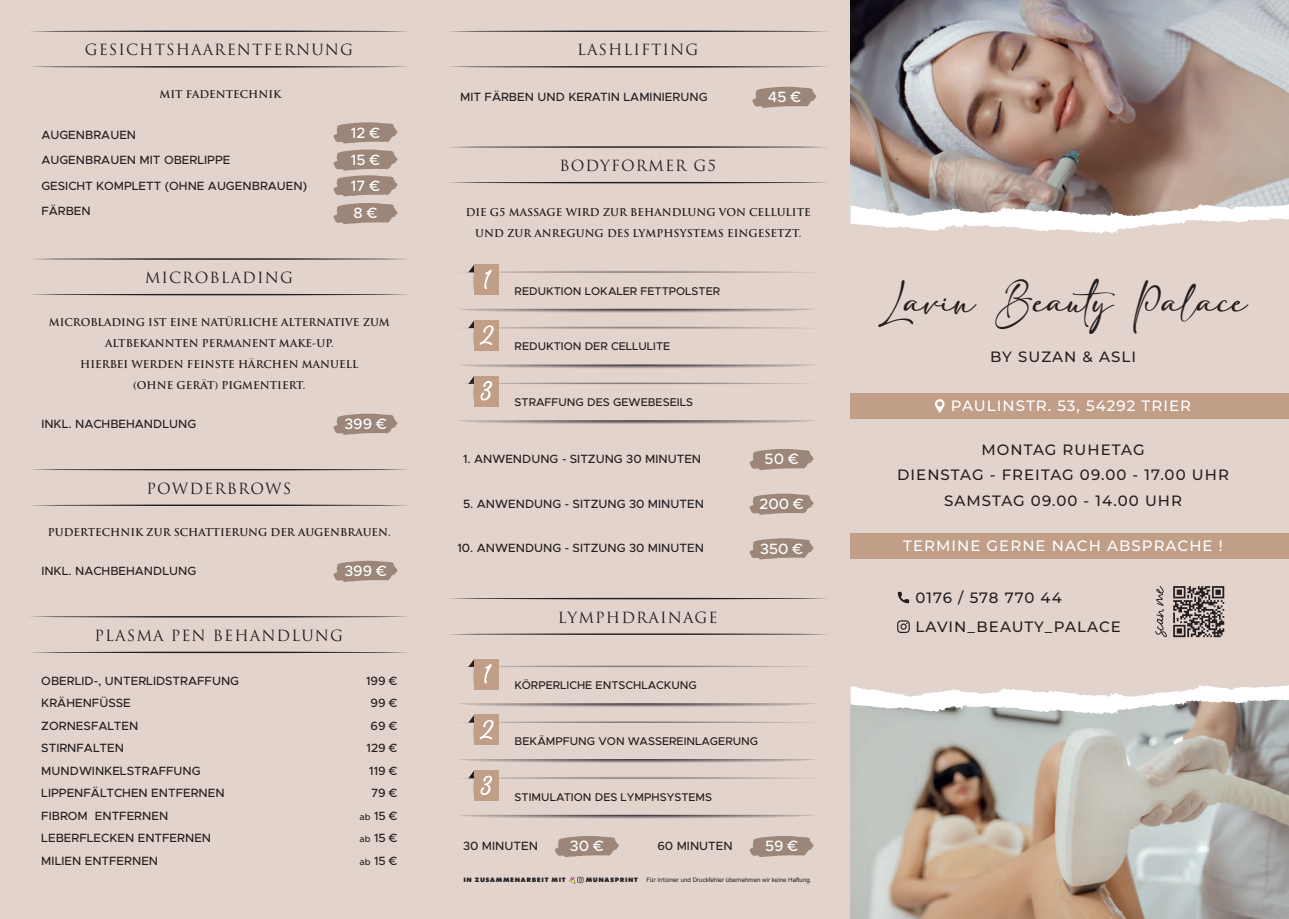
<style>
.page{position:relative;width:1289px;height:919px;background:#fff}
.page>*{position:absolute;margin:0;border:0;box-sizing:border-box;transform-origin:0 0}
.t1{font:27.3px "adelia";color:#231f20}
.t2{font:500 15px/25.5px "Montserrat";letter-spacing:.07em;color:#231f20;text-align:center}
.t3{font:15px "Trajan Pro";letter-spacing:.07em;color:#231f20}
.t4{font:500 15px "Montserrat";letter-spacing:.07em;color:#fff}
.t5{font:500 15px/27.2px "Metropolis";color:#fff}
.t6{font:12.9px "adelia";color:#fff}
.t7{font:500 12px/22.5px "Metropolis";color:#231f20}
.t8{font:500 11.25px "Metropolis";color:#231f20}
.t9{font:700 10.5px/21px "Trajan Pro";color:#231f20;text-align:center}
.t10{font:6.3px "Divisible Invisible Low";letter-spacing:.1em;color:#231f20;scale:1.06 1}
.t11{font:6.15px "Arial";color:#231f20}
.s1{font-size:9px}
</style>
<div class="page">
<div style="left:0;top:0;width:1288px;height:918px;background:#e3d3cd"></div>
<hr style="left:28px;top:616px;width:383px;height:1px;background:#231f20;border-radius:50%">
<hr style="left:28px;top:651px;width:383px;height:2px;background:#231f20;border-radius:50%">
<hr style="left:447px;top:31px;width:382px;height:1px;background:#231f20;border-radius:50%">
<hr style="left:447px;top:66px;width:382px;height:2px;background:#231f20;border-radius:50%">
<svg style="left:752px;top:87px;width:64px;height:21px"></svg>
<hr style="left:28px;top:31px;width:383px;height:1px;background:#231f20;border-radius:50%">
<hr style="left:28px;top:66px;width:383px;height:2px;background:#231f20;border-radius:50%">
<svg style="left:333px;top:122px;width:64px;height:74px"></svg>
<svg style="left:333px;top:203px;width:64px;height:21px"></svg>
<hr style="left:28px;top:258px;width:383px;height:2px;background:#231f20;border-radius:50%">
<hr style="left:28px;top:294px;width:383px;height:1px;background:#231f20;border-radius:50%">
<svg style="left:333px;top:413px;width:64px;height:22px"></svg>
<hr style="left:447px;top:146px;width:382px;height:2px;background:#231f20;border-radius:50%">
<hr style="left:447px;top:182px;width:382px;height:1px;background:#231f20;border-radius:50%">
<svg style="left:749px;top:449px;width:64px;height:21px"></svg>
<svg style="left:749px;top:538px;width:64px;height:21px"></svg>
<svg style="left:749px;top:493px;width:64px;height:22px"></svg>
<svg style="left:461px;top:309px;width:352px;height:4px"></svg>
<svg style="left:459px;top:364px;width:357px;height:4px"></svg>
<svg style="left:468px;top:320px;width:333px;height:31px"></svg>
<svg style="left:460px;top:420px;width:356px;height:4px"></svg>
<svg style="left:464px;top:375px;width:343px;height:32px"></svg>
<svg style="left:461px;top:264px;width:352px;height:31px"></svg>
<hr style="left:447px;top:597px;width:382px;height:2px;background:#231f20;border-radius:50%">
<hr style="left:447px;top:633px;width:382px;height:2px;background:#231f20;border-radius:50%">
<svg style="left:555px;top:836px;width:63px;height:21px"></svg>
<svg style="left:749px;top:836px;width:64px;height:21px"></svg>
<svg style="left:460px;top:759px;width:355px;height:4px"></svg>
<svg style="left:461px;top:714px;width:350px;height:31px"></svg>
<svg style="left:461px;top:814px;width:353px;height:5px"></svg>
<svg style="left:461px;top:770px;width:351px;height:31px"></svg>
<svg style="left:460px;top:658px;width:356px;height:49px"></svg>
<svg style="left:333px;top:560px;width:64px;height:22px"></svg>
<hr style="left:28px;top:469px;width:383px;height:1px;background:#231f20;border-radius:50%">
<hr style="left:28px;top:504px;width:383px;height:2px;background:#231f20;border-radius:50%">
<div style="left:850px;top:533px;width:438px;height:25px;background:#c09e87"></div>
<div style="left:850px;top:393px;width:438px;height:25px;background:#c09e87"></div>
<svg style="left:935px;top:399px;width:9px;height:14px"></svg>
<svg style="left:897px;top:591px;width:12px;height:12px"></svg>
<svg style="left:897px;top:620px;width:12px;height:13px"></svg>
<svg style="left:1173px;top:586px;width:51px;height:51px"></svg>
<svg style="left:1155px;top:586px;width:11px;height:51px"></svg>
<img style="left:850px;top:714px;width:438px;height:204px">
<svg style="left:850px;top:685px;width:438px;height:29px"></svg>
<img style="left:850px;top:0;width:438px;height:204px">
<svg style="left:850px;top:204px;width:438px;height:30px"></svg>
<svg style="left:569px;top:876px;width:14px;height:7px"></svg>
<p class="t3" style="left:85px;top:40px;width:270px">GESICHTSHAARENTFERNUNG</p>
<p class="t9" style="left:159px;top:84px;width:123px">MIT FADENTECHNIK</p>
<p class="t5" style="left:351px;top:119px;width:31px">12 €<br>15 €</p>
<p class="t5" style="left:351px;top:172px;width:31px;line-height:27.6px">17 €<br>8 €</p>
<p class="t7" style="left:41px;top:122px;width:267px;line-height:25.5px">AUGENBRAUEN<br>AUGENBRAUEN MIT OBERLIPPE<br>GESICHT KOMPLETT (OHNE AUGENBRAUEN)<br>FÄRBEN</p>
<p class="t3" style="left:145px;top:268px;width:150px">MICROBLADING</p>
<p class="t9" style="left:49px;top:312px;width:342px">MICROBLADING IST EINE NATÜRLICHE ALTERNATIVE ZUM ALTBEKANNTEN PERMANENT MAKE-UP.<br>HIERBEI WERDEN FEINSTE HÄRCHEN MANUELL<br>(OHNE GERÄT) PIGMENTIERT.</p>
<p class="t7" style="left:41px;top:412px;width:156px">INKL. NACHBEHANDLUNG</p>
<p class="t5" style="left:344px;top:410px;width:44px">399 €</p>
<p class="t3" style="left:146px;top:478px;width:146px">POWDERBROWS</p>
<p class="t9" style="left:48px;top:522px;width:344px">PUDERTECHNIK ZUR SCHATTIERUNG DER AUGENBRAUEN.</p>
<p class="t7" style="left:41px;top:559px;width:156px">INKL. NACHBEHANDLUNG</p>
<p class="t5" style="left:344px;top:557px;width:44px">399 €</p>
<p class="t3" style="left:95px;top:625px;width:250px">PLASMA PEN BEHANDLUNG</p>
<p class="t7" style="left:41px;top:669px;width:199px">OBERLID-, UNTERLIDSTRAFFUNG<br>KRÄHENFÜSSE<br>ZORNESFALTEN<br>STIRNFALTEN<br>MUNDWINKELSTRAFFUNG<br>LIPPENFÄLTCHEN ENTFERNEN<br>FIBROM ENTFERNEN<br>LEBERFLECKEN ENTFERNEN<br>MILIEN ENTFERNEN</p>
<p class="t7" style="left:359px;top:669px;width:39px;text-align:right">199 €<br>99 €<br>69 €<br>129 €<br>119 €<br>79 € <span class="s1">ab</span> 15 € <span class="s1">ab</span> 15 € <span class="s1">ab</span> 15 €</p>
<p class="t3" style="left:577px;top:40px;width:123px">LASHLIFTING</p>
<p class="t7" style="left:460px;top:85px;width:249px">MIT FÄRBEN UND KERATIN LAMINIERUNG</p>
<p class="t5" style="left:767px;top:83px;width:35px">45 €</p>
<p class="t3" style="left:559px;top:156px;width:158px">BODYFORMER G5</p>
<p class="t9" style="left:465px;top:202px;width:346px">DIE G5 MASSAGE WIRD ZUR BEHANDLUNG VON CELLULITE<br>UND ZUR ANREGUNG DES LYMPHSYSTEMS EINGESETZT.</p>
<p class="t8" style="left:514px;top:284px;width:207px">REDUKTION LOKALER FETTPOLSTER</p>
<p class="t8" style="left:514px;top:339px;width:157px">REDUKTION DER CELLULITE</p>
<p class="t8" style="left:514px;top:395px;width:180px">STRAFFUNG DES GEWEBESEILS</p>
<p class="t7" style="left:463px;top:447px;width:240px">1. ANWENDUNG - SITZUNG 30 MINUTEN</p>
<p class="t5" style="left:764px;top:445px;width:36px">50 €</p>
<p class="t7" style="left:463px;top:492px;width:242px">5. ANWENDUNG - SITZUNG 30 MINUTEN</p>
<p class="t5" style="left:759px;top:490px;width:46px">200 €</p>
<p class="t7" style="left:457px;top:537px;width:248px">10. ANWENDUNG - SITZUNG 30 MINUTEN</p>
<p class="t5" style="left:760px;top:535px;width:44px">350 €</p>
<p class="t6" style="left:484px;top:666px;width:7px">1</p>
<p class="t3" style="left:557px;top:607px;width:162px">LYMPHDRAINAGE</p>
<p class="t8" style="left:514px;top:678px;width:184px">KÖRPERLICHE ENTSCHLACKUNG</p>
<p class="t8" style="left:514px;top:734px;width:245px">BEKÄMPFUNG VON WASSEREINLAGERUNG</p>
<p class="t8" style="left:514px;top:789px;width:199px">STIMULATION DES LYMPHSYSTEMS</p>
<p class="t7" style="left:463px;top:834px;width:76px">30 MINUTEN</p>
<p class="t5" style="left:570px;top:832px;width:35px">30 €</p>
<p class="t7" style="left:657px;top:834px;width:77px">60 MINUTEN</p>
<p class="t5" style="left:765px;top:832px;width:35px">59 €</p>
<p class="t10" style="left:463px;top:877px;width:98px">IN ZUSAMMENARBEIT MIT</p>
<p class="t10" style="left:585px;top:876px;width:51px">MUNASPRINT</p>
<p class="t11" style="left:646px;top:875px;width:167px">Für Irrtümer und Druckfehler übernehmen wir keine Haftung.</p>
<h1 class="t1" style="left:878px;top:287px;width:370px">Lavin Beauty Palace</h1>
<p class="t2" style="left:990px;top:343px;width:147px">BY SUZAN &amp; ASLI</p>
<p class="t4" style="left:950px;top:395px;width:242px">PAULINSTR. 53, 54292 TRIER</p>
<p class="t2" style="left:897px;top:436px;width:333px">MONTAG RUHETAG<br>DIENSTAG - FREITAG 09.00 - 17.00 UHR<br>SAMSTAG 09.00 - 14.00 UHR</p>
<p class="t4" style="left:903px;top:535px;width:321px">TERMINE GERNE NACH ABSPRACHE !</p>
<p class="t2" style="left:915px;top:584px;width:148px">0176 / 578 770 44</p>
<p class="t2" style="left:915px;top:613px;width:207px">LAVIN_BEAUTY_PALACE</p>
</div>
